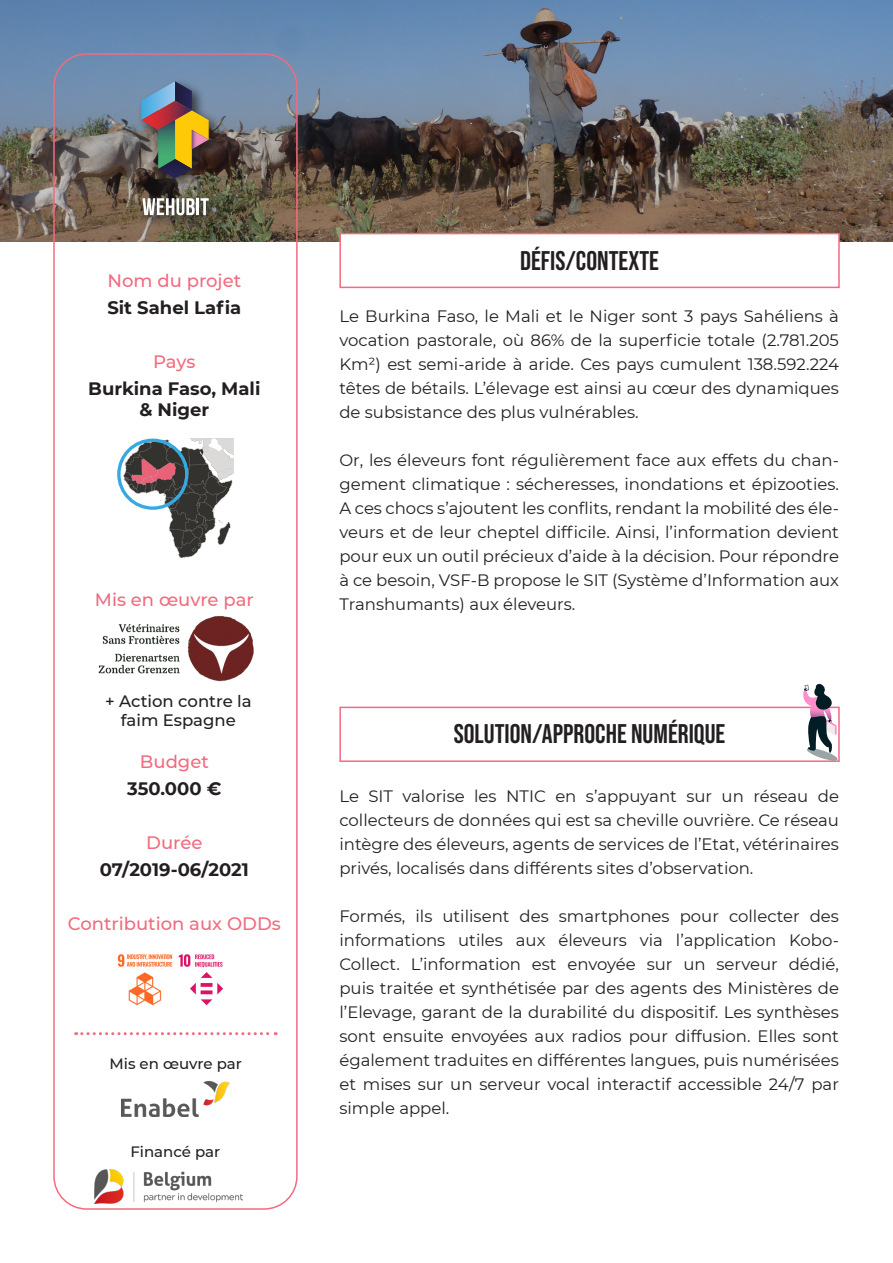
<style>
.page{position:relative;width:893px;height:1263px;background:#fff}
.page>*{position:absolute;margin:0;border:0;box-sizing:border-box;transform-origin:0 0}
.t1{font:27px "Bebas Neue";color:#231f20}
.t2{font:500 18px "Montserrat";color:#f26b80}
.t3{font:700 18px "Montserrat";color:#231f20}
.t4{font:16.5px/24px "Montserrat";color:#231f20;text-align:justify}
.t5{font:500 16.5px/19.8px "Montserrat";color:#231f20;text-align:center}
.t6{font:500 15px "Montserrat";color:#231f20}
</style>
<div class="page">
<img style="left:0;top:0;width:893px;height:242px">
<div style="left:53px;top:53px;width:245px;height:1157px;border:2px solid #f26b80;border-radius:33px"></div>
<div style="left:137px;top:78px;width:86px;height:151px;background:#231f20;opacity:.75"></div>
<img style="left:141px;top:81px;width:68px;height:97px">
<svg style="left:142px;top:198px;width:67px;height:17px"></svg>
<svg style="left:76px;top:1032px;width:200px;height:3px"></svg>
<img style="left:95px;top:1169px;width:147px;height:34px">
<img style="left:122px;top:1080px;width:107px;height:37px">
<img style="left:117px;top:954px;width:107px;height:52px">
<div style="left:339px;top:233px;width:501px;height:55px;background:#fff;border:2px solid #f26b80"></div>
<div style="left:339px;top:707px;width:501px;height:55px;background:#fff;border:2px solid #f26b80"></div>
<svg style="left:802px;top:684px;width:36px;height:77px"></svg>
<img style="left:123px;top:439px;width:111px;height:118px">
<div style="left:117px;top:439px;width:71px;height:71px;border:3px solid #36a9e1;border-radius:50%"></div>
<img style="left:98px;top:615px;width:156px;height:67px">
<p class="t2" style="left:107px;top:268px;width:135px">Nom du projet</p>
<p class="t3" style="left:107px;top:295px;width:135px">Sit Sahel Lafia</p>
<p class="t2" style="left:153px;top:349px;width:44px">Pays</p>
<p class="t3" style="left:88px;top:376px;width:174px">Burkina Faso, Mali</p>
<p class="t3" style="left:139px;top:397px;width:71px">&amp; Niger</p>
<p class="t2" style="left:95px;top:586px;width:160px">Mis en œuvre par</p>
<p class="t5" style="left:105px;top:690px;width:148px">+ Action contre la faim Espagne</p>
<p class="t2" style="left:140px;top:748px;width:70px">Budget</p>
<p class="t3" style="left:127px;top:775px;width:96px">350.000 €</p>
<p class="t2" style="left:146px;top:829px;width:58px">Durée</p>
<p class="t3" style="left:100px;top:856px;width:151px">07/2019-06/2021</p>
<p class="t2" style="left:68px;top:910px;width:215px">Contribution aux ODDs</p>
<p class="t6" style="left:110px;top:1053px;width:134px">Mis en œuvre par</p>
<p class="t6" style="left:130px;top:1141px;width:91px">Financé par</p>
<p class="t1" style="left:520px;top:245px;width:140px">DÉFIS/CONTEXTE</p>
<p class="t4" style="left:339px;top:304px;width:501px">Le Burkina Faso, le Mali et le Niger sont 3 pays Sahéliens à vocation pastorale, où 86% de la superficie totale (2.781.205<br>Km²) est semi-aride à aride. Ces pays cumulent 138.592.224 têtes de bétails. L’élevage est ainsi au cœur des dynamiques de subsistance des plus vulnérables.</p>
<p class="t4" style="left:339px;top:448px;width:501px">Or, les éleveurs font régulièrement face aux effets du chan&shy;gement climatique : sécheresses, inondations et épizooties.<br>A ces chocs s’ajoutent les conflits, rendant la mobilité des éle&shy;veurs et de leur cheptel difficile. Ainsi, l’information devient pour eux un outil précieux d’aide à la décision. Pour répondre à ce besoin, VSF-B propose le SIT (Système d’Information aux Transhumants) aux éleveurs.</p>
<p class="t1" style="left:454px;top:719px;width:273px">SOLUTION/APPROCHE NUMÉRIQUE</p>
<p class="t4" style="left:339px;top:784px;width:501px">Le SIT valorise les NTIC en s’appuyant sur un réseau de collecteurs de données qui est sa cheville ouvrière. Ce réseau intègre des éleveurs, agents de services de l’Etat, vétérinaires privés, localisés dans différents sites d’observation.</p>
<p class="t4" style="left:339px;top:904px;width:501px">Formés, ils utilisent des smartphones pour collecter des informations utiles aux éleveurs via l’application Kobo-Collect. L’information est envoyée sur un serveur dédié, puis traitée et synthétisée par des agents des Ministères de l’Elevage, garant de la durabilité du dispositif. Les synthèses sont ensuite envoyées aux radios pour diffusion. Elles sont également traduites en différentes langues, puis numérisées et mises sur un serveur vocal interactif accessible 24/7 par simple appel.</p>
</div>
